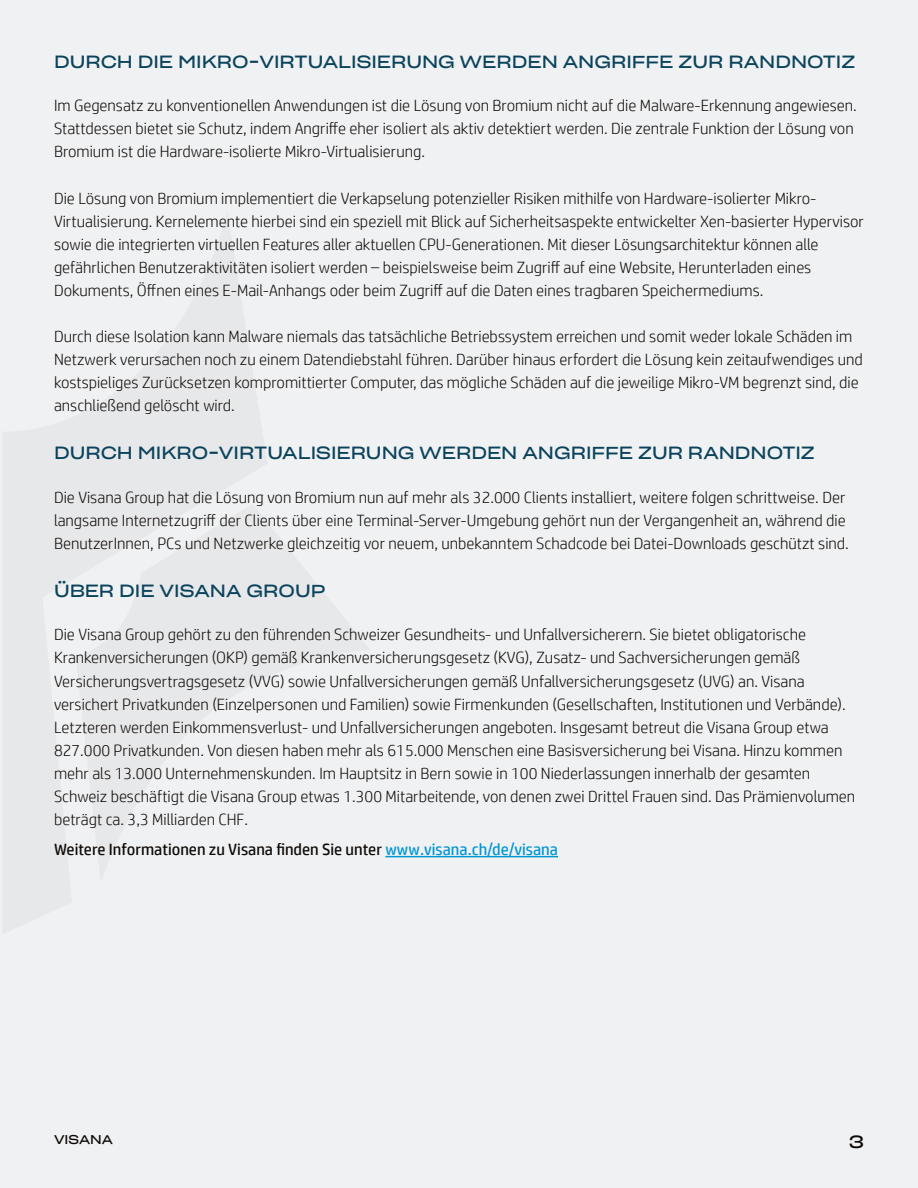
<style>
.page{position:relative;width:918px;height:1188px;background:#eff1f3}
.page>*{position:absolute;margin:0;border:0;box-sizing:border-box;transform-origin:0 0}
.t1{font:17.25px "Sharp Grotesk Book 25";color:#0b435c}
.t2{font:17.25px "Sharp Grotesk Book 25";color:#0e0905}
.t3{font:300 16.35px/23.1px "HP Simplified";color:#0e0905}
.t4{font:16.35px "HP Simplified";color:#0e0905}
.t5{font:12.45px "Sharp Grotesk Book 25";color:#0e0905}
.s1{color:#0096d6}
</style>
<div class="page">
<hr style="left:385px;top:856px;width:173px;height:1px;background:#0096d6">
<p class="t1" style="left:54px;top:47px;width:803px">DURCH DIE MIKRO-VIRTUALISIERUNG WERDEN ANGRIFFE ZUR RANDNOTIZ</p>
<p class="t3" style="left:54px;top:93px;width:804px">Im Gegensatz zu konventionellen Anwendungen ist die Lösung von Bromium nicht auf die Malware-Erkennung angewiesen.<br>Stattdessen bietet sie Schutz, indem Angriffe eher isoliert als aktiv detektiert werden. Die zentrale Funktion der Lösung von<br>Bromium ist die Hardware-isolierte Mikro-Virtualisierung.</p>
<p class="t3" style="left:54px;top:186px;width:812px">Die Lösung von Bromium implementiert die Verkapselung potenzieller Risiken mithilfe von Hardware-isolierter Mikro-Virtualisierung. Kernelemente hierbei sind ein speziell mit Blick auf Sicherheitsaspekte entwickelter Xen-basierter Hypervisor sowie die integrierten virtuellen Features aller aktuellen CPU-Generationen. Mit dieser Lösungsarchitektur können alle gefährlichen Benutzeraktivitäten isoliert werden – beispielsweise beim Zugriff auf eine Website, Herunterladen eines Dokuments, Öffnen eines E-Mail-Anhangs oder beim Zugriff auf die Daten eines tragbaren Speichermediums.</p>
<p class="t3" style="left:54px;top:325px;width:810px">Durch diese Isolation kann Malware niemals das tatsächliche Betriebssystem erreichen und somit weder lokale Schäden im Netzwerk verursachen noch zu einem Datendiebstahl führen. Darüber hinaus erfordert die Lösung kein zeitaufwendiges und kostspieliges Zurücksetzen kompromittierter Computer, das mögliche Schäden auf die jeweilige Mikro-VM begrenzt sind, die anschließend gelöscht wird.</p>
<p class="t1" style="left:54px;top:438px;width:762px">DURCH MIKRO-VIRTUALISIERUNG WERDEN ANGRIFFE ZUR RANDNOTIZ</p>
<p class="t3" style="left:54px;top:485px;width:796px">Die Visana Group hat die Lösung von Bromium nun auf mehr als 32.000 Clients installiert, weitere folgen schrittweise. Der langsame Internetzugriff der Clients über eine Terminal-Server-Umgebung gehört nun der Vergangenheit an, während die<br>BenutzerInnen, PCs und Netzwerke gleichzeitig vor neuem, unbekanntem Schadcode bei Datei-Downloads geschützt sind.</p>
<p class="t1" style="left:54px;top:576px;width:273px">ÜBER DIE VISANA GROUP</p>
<p class="t3" style="left:54px;top:623px;width:803px">Die Visana Group gehört zu den führenden Schweizer Gesundheits- und Unfallversicherern. Sie bietet obligatorische Krankenversicherungen (OKP) gemäß Krankenversicherungsgesetz (KVG), Zusatz- und Sachversicherungen gemäß Versicherungsvertragsgesetz (VVG) sowie Unfallversicherungen gemäß Unfallversicherungsgesetz (UVG) an. Visana versichert Privatkunden (Einzelpersonen und Familien) sowie Firmenkunden (Gesellschaften, Institutionen und Verbände).<br>Letzteren werden Einkommensverlust- und Unfallversicherungen angeboten. Insgesamt betreut die Visana Group etwa 827.000 Privatkunden. Von diesen haben mehr als 615.000 Menschen eine Basisversicherung bei Visana. Hinzu kommen mehr als 13.000 Unternehmenskunden. Im Hauptsitz in Bern sowie in 100 Niederlassungen innerhalb der gesamten Schweiz beschäftigt die Visana Group etwas 1.300 Mitarbeitende, von denen zwei Drittel Frauen sind. Das Prämienvolumen beträgt ca. 3,3 Milliarden CHF.</p>
<p class="t4" style="left:54px;top:839px;width:506px">Weitere Informationen zu Visana finden Sie unter <span class="s1">www.visana.ch/de/visana</span></p>
<p class="t5" style="left:54px;top:1129px;width:61px">VISANA</p>
<p class="t2" style="left:849px;top:1127px;width:16px">3</p>
</div>
